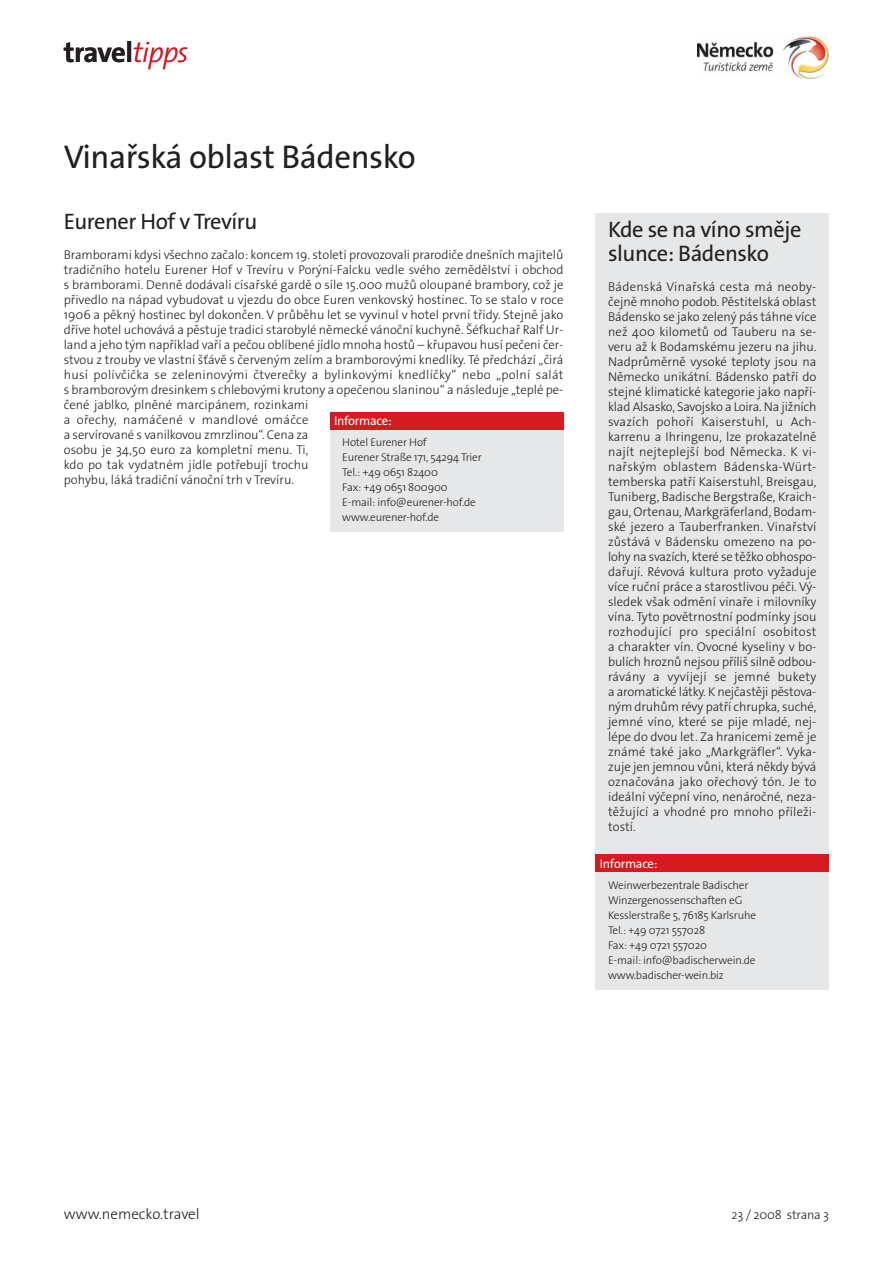
<style>
.page{position:relative;width:893px;height:1263px;background:#fff}
.page>*{position:absolute;margin:0;border:0;box-sizing:border-box;transform-origin:0 0}
.t1{font:33px "The Sans CE";letter-spacing:-.015em;color:#231f20}
.t2{font:28.8px "The Sans LP7 Bld";letter-spacing:-.03em;color:#231f20}
.t3{font:22.5px/24px "The Sans CE";letter-spacing:-.02em;color:#231f20}
.t4{font:15px "The Sans CE Light";color:#231f20}
.t5{font:12.75px/15px "The Sans CE Light";color:#231f20}
.t6{font:12.75px "The Sans CE";letter-spacing:-.02em;color:#fff}
.t7{font:11.25px/15px "The Sans CE Light";letter-spacing:-.015em;color:#231f20}
.s1{font-family:"The Sans LP3 Lig IT";color:#d71920}
</style>
<div class="page">
<div style="left:595px;top:213px;width:234px;height:776px;background:#e6e7e8"></div>
<img style="left:697px;top:36px;width:132px;height:43px">
<div style="left:330px;top:413px;width:233px;height:119px;background:#e6e7e8"></div>
<div style="left:330px;top:412px;width:233px;height:17px;background:#d71920"></div>
<div style="left:595px;top:855px;width:234px;height:17px;background:#d71920"></div>
<h2 class="t2" style="left:64px;top:36px;width:126px">travel<span class="s1">tipps</span></h2>
<h1 class="t1" style="left:64px;top:143px;width:354px">Vinařská oblast Bádensko</h1>
<h3 class="t3" style="left:64px;top:212px;width:195px">Eurener Hof v Trevíru</h3>
<p class="t5" style="left:64px;top:249px;width:501px">Bramborami kdysi všechno začalo: koncem 19. století provozovali prarodiče dnešních majitelů tradičního hotelu Eurener Hof v Trevíru v Porýní-Falcku vedle svého zemědělství i obchod s bramborami. Denně dodávali císařské gardě o síle 15.000 mužů oloupané brambory, což je přivedlo na nápad vybudovat u vjezdu do obce Euren venkovský hostinec. To se stalo v roce 1906 a pěkný hostinec byl dokončen. V průběhu let se vyvinul v hotel první třídy. Stejně jako dříve hotel uchovává a pěstuje tradici starobylé německé vánoční kuchyně. Šéfkuchař Ralf Ur&shy;land a jeho tým například vaří a pečou oblíbené jídlo mnoha hostů – křupavou husí pečeni čer&shy;stvou z trouby ve vlastní šťávě s červeným zelím a bramborovými knedlíky. Té předchází „čirá husí polívčička se zeleninovými čtverečky a bylinkovými knedlíčky“ nebo „polní salát s bramborovým dresinkem s chlebovými krutony a opečenou slaninou“ a následuje „teplé pe&shy;čené jablko, plněné marcipánem, rozinkami<br>a ořechy, namáčené v mandlové omáčce<br>a servírované s vanilkovou zmrzlinou“. Cena za<br>osobu je 34,50 euro za kompletní menu. Ti,<br>kdo po tak vydatném jídle potřebují trochu<br>pohybu, láká tradiční vánoční trh v Trevíru.</p>
<p class="t6" style="left:334px;top:416px;width:59px">Informace:</p>
<p class="t7" style="left:342px;top:436px;width:141px">Hotel Eurener Hof<br>Eurener Straße 171, 54294 Trier<br>Tel.: +49 0651 82400<br>Fax: +49 0651 800900<br>E-mail: info@eurener-hof.de www.eurener-hof.de</p>
<h3 class="t3" style="left:608px;top:219px;width:195px">Kde se na víno směje slunce: Bádensko</h3>
<p class="t5" style="left:608px;top:280px;width:210px;text-align:justify">Bádenská Vinařská cesta má neoby&shy;čejně mnoho podob. Pěstitelská oblast Bádensko se jako zelený pás táhne více než 400 kilometů od Tauberu na se&shy;veru až k Bodamskému jezeru na jihu.<br>Nadprůměrně vysoké teploty jsou na Německo unikátní. Bádensko patří do stejné klimatické kategorie jako napří&shy;klad Alsasko, Savojsko a Loira. Na jižních svazích pohoří Kaiserstuhl, u Ach - karrenu a Ihringenu, lze prokazatelně najít nejteplejší bod Německa. K vi - nařským oblastem Bádenska-Würt&shy;temberska patří Kaiserstuhl, Breisgau, Tuniberg, Badische Bergstraße, Kraich&shy;gau, Ortenau, Markgräferland, Bodam&shy;ské jezero a Tauberfranken. Vinařství zůstává v Bádensku omezeno na po&shy;lohy na svazích, které se těžko obhospo&shy;dařují. Révová kultura proto vyžaduje více ruční práce a starostlivou péči. Vý&shy;sledek však odmění vinaře i milovníky vína. Tyto povětrnostní podmínky jsou rozhodující pro speciální osobitost a charakter vín. Ovocné kyseliny v bo - bulích hroznů nejsou příliš silně odbou&shy;rávány a vyvíjejí se jemné bukety a aromatické látky. K nejčastěji pěstova&shy;ným druhům révy patří chrupka, suché, jemné víno, které se pije mladé, nej&shy;lépe do dvou let. Za hranicemi země je známé také jako „Markgräfler“. Vyka&shy;zuje jen jemnou vůni, která někdy bývá označována jako ořechový tón. Je to ideální výčepní víno, nenáročné, neza&shy;těžující a vhodné pro mnoho příleži&shy;tostí.</p>
<p class="t6" style="left:600px;top:858px;width:59px">Informace:</p>
<p class="t7" style="left:608px;top:879px;width:149px">Weinwerbezentrale Badischer<br>Winzergenossenschaften eG<br>Kesslerstraße 5, 76185 Karlsruhe<br>Tel.: +49 0721 557028<br>Fax: +49 0721 557020<br>E-mail: info@badischerwein.de www.badischer-wein.biz</p>
<p class="t4" style="left:64px;top:1208px;width:137px">www.nemecko.travel</p>
<p class="t5" style="left:731px;top:1208px;width:99px">23 / 2008 strana 3</p>
</div>
